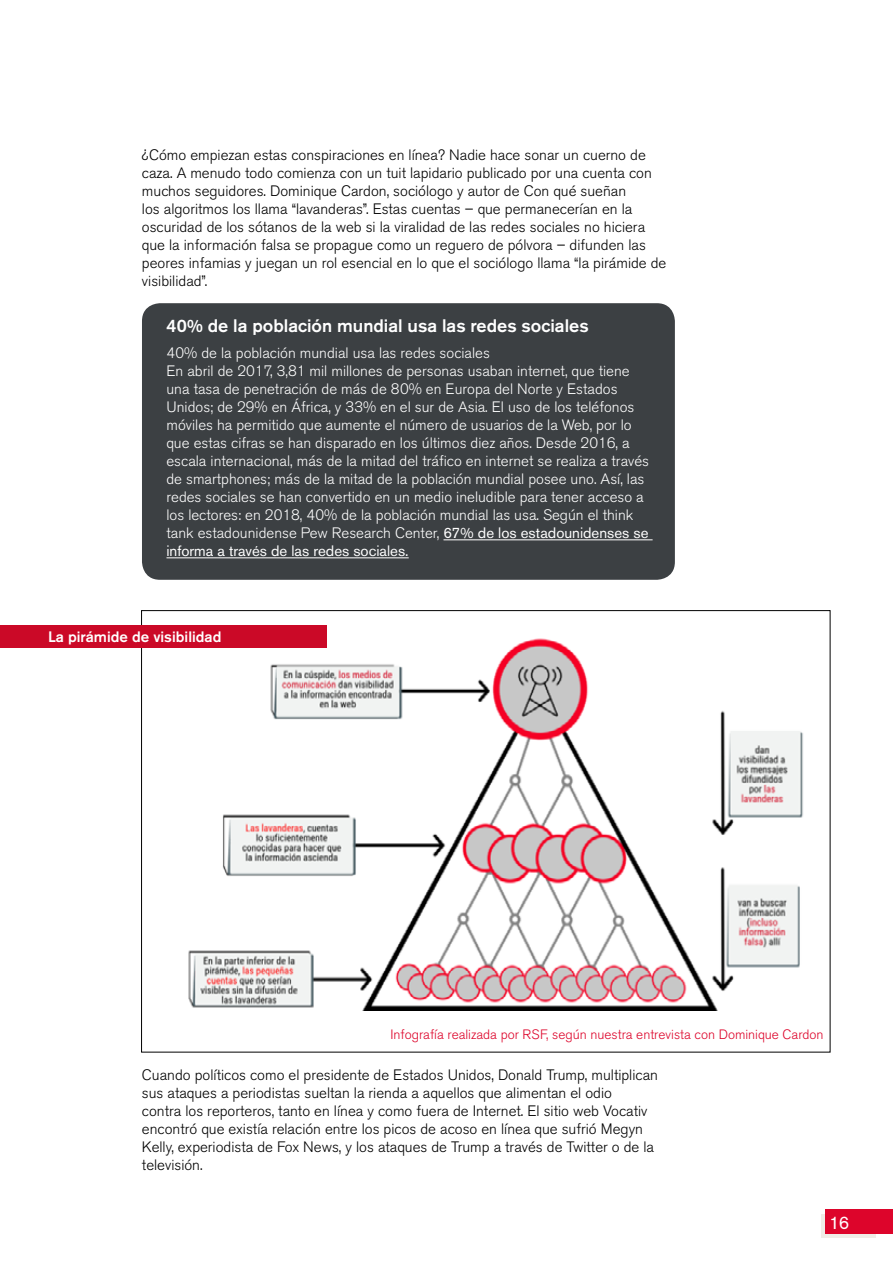
<style>
.page{position:relative;width:893px;height:1263px;background:#fff}
.page>*{position:absolute;margin:0;border:0;box-sizing:border-box;transform-origin:0 0}
.t1{font:500 18px "Akzidenz Grotesk BE";color:#fff}
.t2{font:18px "Akzidenz Grotesk";color:#fff}
.t3{font:300 15px/18px "Akzidenz Grotesk BE";color:#000}
.t4{font:300 15px/18px "Akzidenz Grotesk BE";color:#fff}
.t5{font:500 15px "Akzidenz Grotesk BE";color:#fff}
.t6{font:300 13.5px "Akzidenz Grotesk BE";color:#dd052b}
.s1{font-weight:400}
</style>
<div class="page">
<div style="left:822px;top:1214px;width:54px;height:23px;background:#f0ede7"></div>
<div style="left:826px;top:1209px;width:67px;height:25px;background:#dd052b"></div>
<div style="left:142px;top:303px;width:533px;height:277px;background:#3c4043;border-radius:18px"></div>
<img style="left:184px;top:638px;width:619px;height:373px">
<div style="left:0;top:625px;width:326px;height:22px;background:#cb0927"></div>
<hr style="left:443px;top:539px;width:210px;height:1px;background:#fff">
<hr style="left:166px;top:557px;width:243px;height:1px;background:#fff">
<p class="t3" style="left:142px;top:146px;width:526px">¿Cómo empiezan estas conspiraciones en línea? Nadie hace sonar un cuerno de caza. A menudo todo comienza con un tuit lapidario publicado por una cuenta con muchos seguidores. Dominique Cardon, sociólogo y autor de Con qué sueñan<br>los algoritmos los llama “lavanderas”. Estas cuentas – que permanecerían en la oscuridad de los sótanos de la web si la viralidad de las redes sociales no hiciera que la información falsa se propague como un reguero de pólvora – difunden las peores infamias y juegan un rol esencial en lo que el sociólogo llama “la pirámide de visibilidad”.</p>
<p class="t1" style="left:166px;top:314px;width:424px">40% de la población mundial usa las redes sociales</p>
<p class="t4" style="left:166px;top:344px;width:484px">40% de la población mundial usa las redes sociales<br>En abril de 2017, 3,81 mil millones de personas usaban internet, que tiene una tasa de penetración de más de 80% en Europa del Norte y Estados Unidos; de 29% en África, y 33% en el sur de Asia. El uso de los teléfonos móviles ha permitido que aumente el número de usuarios de la Web, por lo que estas cifras se han disparado en los últimos diez años. Desde 2016, a escala internacional, más de la mitad del tráfico en internet se realiza a través de smartphones; más de la mitad de la población mundial posee uno. Así, las redes sociales se han convertido en un medio ineludible para tener acceso a los lectores: en 2018, 40% de la población mundial las usa. Según el think tank estadounidense Pew Research Center, <span class="s1">67% de los estadounidenses se informa a través de las redes sociales.</span></p>
<p class="t5" style="left:48px;top:628px;width:175px">La pirámide de visibilidad</p>
<p class="t6" style="left:390px;top:1027px;width:435px">Infografía realizada por RSF, según nuestra entrevista con Dominique Cardon</p>
<p class="t3" style="left:142px;top:1066px;width:518px">Cuando políticos como el presidente de Estados Unidos, Donald Trump, multiplican sus ataques a periodistas sueltan la rienda a aquellos que alimentan el odio<br>contra los reporteros, tanto en línea y como fuera de Internet. El sitio web Vocativ encontró que existía relación entre los picos de acoso en línea que sufrió Megyn Kelly, experiodista de Fox News, y los ataques de Trump a través de Twitter o de la televisión.</p>
<p class="t2" style="left:829px;top:1212px;width:22px">16</p>
</div>
